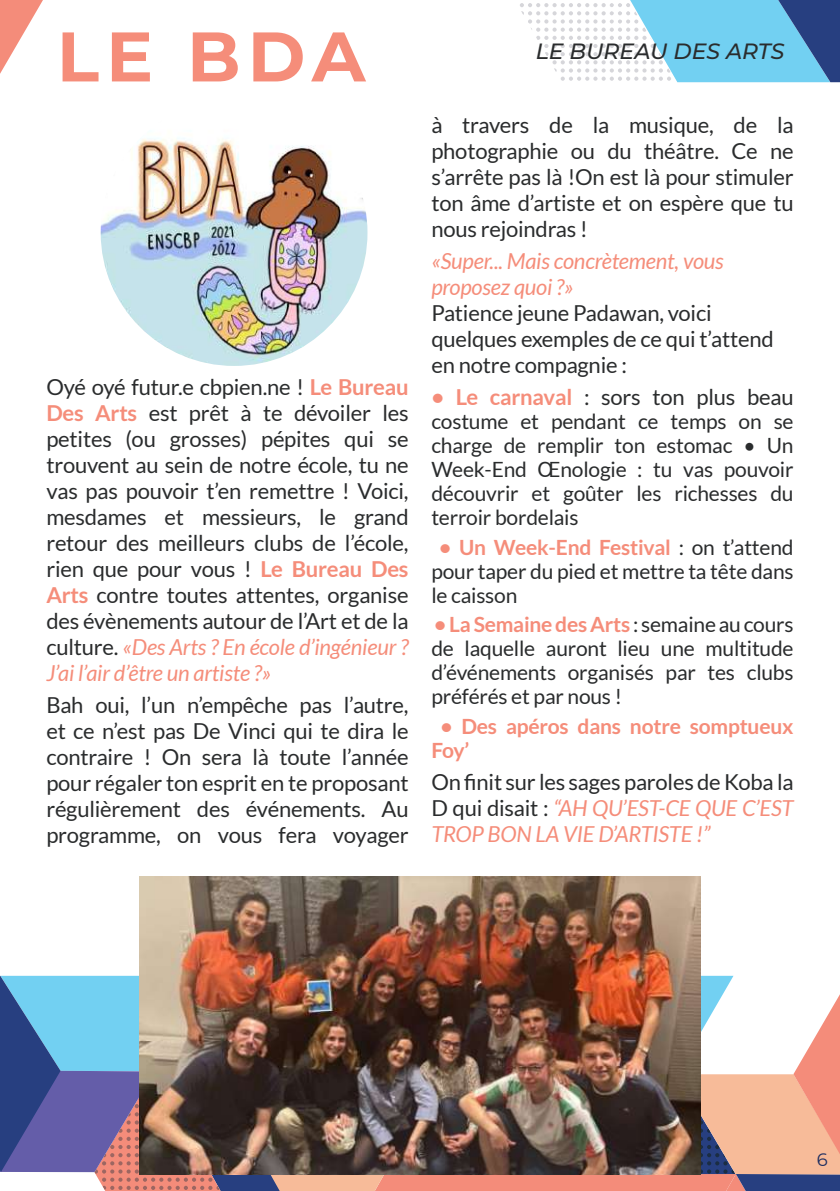
<style>
.page{position:relative;width:840px;height:1191px;background:#fff}
.page>*{position:absolute;margin:0;border:0;box-sizing:border-box;transform-origin:0 0}
.t1{font:700 70px "Montserrat";color:#f58d7a}
.t2{font:22px/26px "Lato";letter-spacing:-.01em;color:#2a2c2d;text-align:justify}
.t3{font:italic 22px/26px "Lato";letter-spacing:-.01em;color:#f58d7a}
.t4{font:italic 500 22px "Montserrat";color:#2a2c2d}
.t5{font:21px/24px "Lato";letter-spacing:-.01em;color:#2a2c2d;text-align:justify}
.t6{font:700 21px/24px "Lato";letter-spacing:-.01em;color:#f58d7a}
.t7{font:18px "Montserrat";color:#1e2e60}
.s1{font-weight:700;color:#f58d7a}
.s2{font-style:italic;color:#f58d7a}
</style>
<div class="page">
<svg style="left:0;top:975px;width:839px;height:216px"></svg>
<svg style="left:0;top:0;width:43px;height:74px"></svg>
<svg style="left:520px;top:0;width:320px;height:82px"></svg>
<img style="left:139px;top:876px;width:561px;height:298px">
<img style="left:101px;top:100px;width:266px;height:266px;border-radius:133px">
<h1 class="t1" style="left:57px;top:6px;width:310px">LE BDA</h1>
<p class="t2" style="left:46px;top:374px;width:363px">Oyé oyé futur.e cbpien.ne ! <span class="s1">Le Bureau Des Arts</span> est prêt à te dévoiler les petites (ou grosses) pépites qui se trouvent au sein de notre école, tu ne vas pas pouvoir t’en remettre ! Voici, mesdames et messieurs, le grand retour des meilleurs clubs de l’école, rien que pour vous ! <span class="s1">Le Bureau Des Arts</span> contre toutes attentes, organise des évènements autour de l’Art et de la culture. <span class="s2">«Des Arts ? En école d’ingénieur ?<br>J’ai l’air d’être un artiste ?»</span></p>
<p class="t2" style="left:46px;top:691px;width:363px">Bah oui, l’un n’empêche pas l’autre, et ce n’est pas De Vinci qui te dira le contraire ! On sera là toute l’année pour régaler ton esprit en te proposant régulièrement des événements. Au programme, on vous fera voyager</p>
<p class="t4" style="left:535px;top:36px;width:250px">LE BUREAU DES ARTS</p>
<p class="t2" style="left:431px;top:112px;width:363px">à travers de la musique, de la photographie ou du théâtre. Ce ne s’arrête pas là !On est là pour stimuler ton âme d’artiste et on espère que tu nous rejoindras !</p>
<p class="t3" style="left:431px;top:249px;width:294px">«Super... Mais concrètement, vous proposez quoi ?»</p>
<p class="t2" style="left:431px;top:300px;width:344px;text-align:left">Patience jeune Padawan, voici quelques exemples de ce qui t’attend en notre compagnie :</p>
<p class="t2" style="left:431px;top:384px;width:363px"><span class="s1">• Le carnaval</span> : sors ton plus beau</p>
<p class="t5" style="left:431px;top:409px;width:363px">costume et pendant ce temps on se charge de remplir ton estomac • Un Week-End Œnologie : tu vas pouvoir découvrir et goûter les richesses du terroir bordelais</p>
<p class="t5" style="left:431px;top:535px;width:363px;text-indent:8px"><span class="s1">• Un Week-End Festival</span> : on t’attend pour taper du pied et mettre ta tête dans le caisson</p>
<p class="t5" style="left:431px;top:612px;width:363px"><span class="s1">• La Semaine des Arts</span> : semaine au cours de laquelle auront lieu une multitude d’événements organisés par tes clubs préférés et par nous !</p>
<p class="t6" style="left:431px;top:714px;width:363px;text-indent:9px">• Des apéros dans notre somptueux<br>Foy’</p>
<p class="t2" style="left:431px;top:768px;width:363px">On finit sur les sages paroles de Koba la D qui disait : <span class="s2">“AH QU’EST-CE QUE C’EST TROP BON LA VIE D’ARTISTE !”</span></p>
<p class="t7" style="left:816px;top:1147px;width:12px">6</p>
</div>
